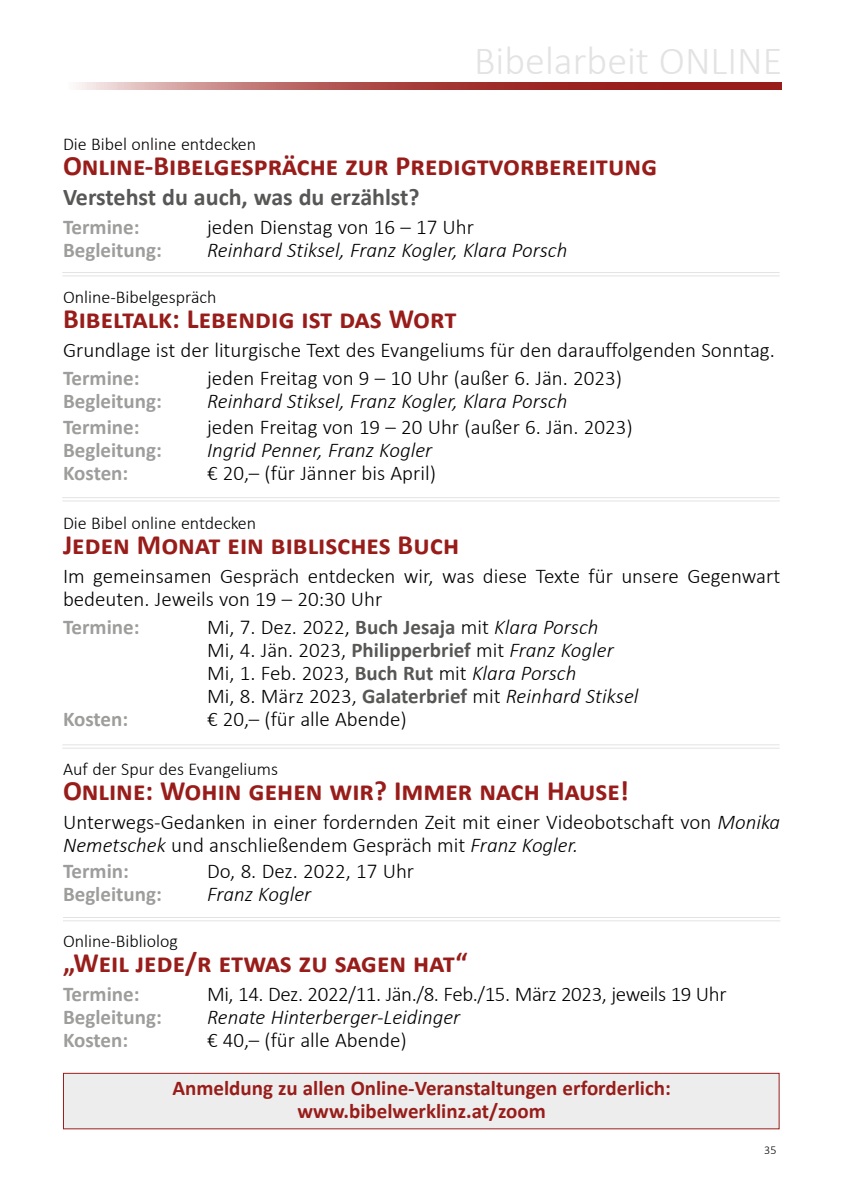
<style>
.page{position:relative;width:842px;height:1191px;background:#fff}
.page>*{position:absolute;margin:0;border:0;box-sizing:border-box;transform-origin:0 0}
.t1{font:300 40px "Calibri";color:#e3e3e3}
.t2{font:700 28px "Calibri";color:#981d1a}
.t3{font:700 24px "Calibri";color:#575756}
.t4{font:300 21px/23px "Calibri";color:#000}
.t5{font:italic 300 21px "Calibri";color:#000}
.t6{font:700 21px "Calibri";color:#9d9d9c}
.t7{font:700 21px/23px "Calibri";color:#981d1a;text-align:center}
.t8{font:300 21px "Calibri";letter-spacing:-.02em;color:#000}
.t9{font:300 18px "Calibri";color:#000}
.t10{font:300 12px "Calibri";color:#000}
.s1{font-weight:700;color:#575756}
.s2{font-style:italic}
</style>
<div class="page">
<svg style="left:76px;top:82px;width:706px;height:8px;background:#b05351"></svg>
<div style="left:63px;top:1072px;width:717px;height:57px;background:#ededed;border:1px solid #981d1a"></div>
<hr style="left:62px;top:497px;width:718px;height:1px;background:#e3e3e3">
<hr style="left:62px;top:500px;width:718px;height:1px;background:#e3e3e3">
<hr style="left:62px;top:744px;width:718px;height:1px;background:#e3e3e3">
<hr style="left:62px;top:748px;width:718px;height:1px;background:#e3e3e3">
<hr style="left:63px;top:917px;width:717px;height:1px;background:#e3e3e3">
<hr style="left:63px;top:920px;width:717px;height:1px;background:#e3e3e3">
<hr style="left:62px;top:272px;width:718px;height:1px;background:#e3e3e3">
<hr style="left:62px;top:275px;width:718px;height:1px;background:#e3e3e3">
<h1 class="t1" style="left:474px;top:36px;width:309px">Bibelarbeit ONLINE</h1>
<p class="t9" style="left:63px;top:132px;width:195px">Die Bibel online entdecken</p>
<h2 class="t2" style="left:63px;top:145px;width:596px">Online-Bibelgespräche zur Predigtvorbereitung</h2>
<p class="t3" style="left:63px;top:180px;width:358px">Verstehst du auch, was du erzählst?</p>
<p class="t6" style="left:63px;top:212px;width:78px">Termine:</p>
<p class="t4" style="left:207px;top:215px;width:269px">jeden Dienstag von 16 – 17 Uhr</p>
<p class="t6" style="left:63px;top:235px;width:100px">Begleitung:</p>
<p class="t5" style="left:207px;top:237px;width:362px">Reinhard Stiksel, Franz Kogler, Klara Porsch</p>
<p class="t9" style="left:63px;top:286px;width:155px">Online-Bibelgespräch</p>
<h2 class="t2" style="left:63px;top:299px;width:395px">Bibeltalk: Lebendig ist das Wort</h2>
<p class="t4" style="left:63px;top:338px;width:713px">Grundlage ist der liturgische Text des Evangeliums für den darauffolgenden Sonntag.</p>
<p class="t6" style="left:63px;top:363px;width:78px">Termine:</p>
<p class="t4" style="left:207px;top:367px;width:416px">jeden Freitag von 9 – 10 Uhr (außer 6. Jän. 2023)</p>
<p class="t6" style="left:63px;top:386px;width:100px">Begleitung:</p>
<p class="t5" style="left:207px;top:388px;width:362px">Reinhard Stiksel, Franz Kogler, Klara Porsch</p>
<p class="t6" style="left:63px;top:412px;width:78px">Termine:</p>
<p class="t4" style="left:207px;top:415px;width:427px">jeden Freitag von 19 – 20 Uhr (außer 6. Jän. 2023)</p>
<p class="t6" style="left:63px;top:435px;width:100px">Begleitung:</p>
<p class="t5" style="left:207px;top:437px;width:227px">Ingrid Penner, Franz Kogler</p>
<p class="t6" style="left:63px;top:458px;width:67px">Kosten:</p>
<p class="t4" style="left:207px;top:461px;width:230px">€ 20,– (für Jänner bis April)</p>
<p class="t9" style="left:63px;top:512px;width:195px">Die Bibel online entdecken</p>
<h2 class="t2" style="left:63px;top:525px;width:398px">Jeden Monat ein biblisches Buch</h2>
<p class="t4" style="left:63px;top:564px;width:719px">Im gemeinsamen Gespräch entdecken wir, was diese Texte für unsere Gegenwart bedeuten. Jeweils von 19 – 20:30 Uhr</p>
<p class="t6" style="left:63px;top:612px;width:78px">Termine:</p>
<p class="t4" style="left:207px;top:616px;width:433px">Mi, 7. Dez. 2022, <span class="s1">Buch Jesaja</span> mit <span class="s2">Klara Porsch<br></span>Mi, 4. Jän. 2023, <span class="s1">Philipperbrief</span> mit <span class="s2">Franz Kogler </span>Mi, 1. Feb. 2023, <span class="s1">Buch Rut</span> mit <span class="s2">Klara Porsch<br></span>Mi, 8. März 2023, <span class="s1">Galaterbrief</span> mit <span class="s2">Reinhard Stiksel</span></p>
<p class="t6" style="left:63px;top:704px;width:67px">Kosten:</p>
<p class="t4" style="left:207px;top:708px;width:201px">€ 20,– (für alle Abende)</p>
<p class="t9" style="left:63px;top:758px;width:217px">Auf der Spur des Evangeliums</p>
<h2 class="t2" style="left:63px;top:771px;width:567px">Online: Wohin gehen wir? Immer nach Hause!</h2>
<p class="t4" style="left:63px;top:810px;width:719px">Unterwegs-Gedanken in einer fordernden Zeit mit einer Videobotschaft von <span class="s2">Monika<br>Nemetschek</span> und anschließendem Gespräch mit <span class="s2">Franz Kogler.</span></p>
<p class="t6" style="left:63px;top:856px;width:67px">Termin:</p>
<p class="t4" style="left:207px;top:859px;width:209px">Do, 8. Dez. 2022, 17 Uhr</p>
<p class="t6" style="left:63px;top:879px;width:100px">Begleitung:</p>
<p class="t5" style="left:207px;top:881px;width:106px">Franz Kogler</p>
<p class="t9" style="left:63px;top:929px;width:116px">Online-Bibliolog</p>
<h2 class="t2" style="left:63px;top:942px;width:406px">„Weil jede/r etwas zu sagen hat“</h2>
<p class="t6" style="left:63px;top:978px;width:78px">Termine:</p>
<p class="t8" style="left:207px;top:980px;width:521px">Mi, 14. Dez. 2022/11. Jän./8. Feb./15. März 2023, jeweils 19 Uhr</p>
<p class="t6" style="left:63px;top:1001px;width:100px">Begleitung:</p>
<p class="t5" style="left:207px;top:1003px;width:255px">Renate Hinterberger-Leidinger</p>
<p class="t6" style="left:63px;top:1024px;width:67px">Kosten:</p>
<p class="t4" style="left:207px;top:1028px;width:201px">€ 40,– (für alle Abende)</p>
<p class="t7" style="left:172px;top:1076px;width:500px">Anmeldung zu allen Online-Veranstaltungen erforderlich: www.bibelwerklinz.at/zoom</p>
<p class="t10" style="left:764px;top:1142px;width:14px">35</p>
</div>
